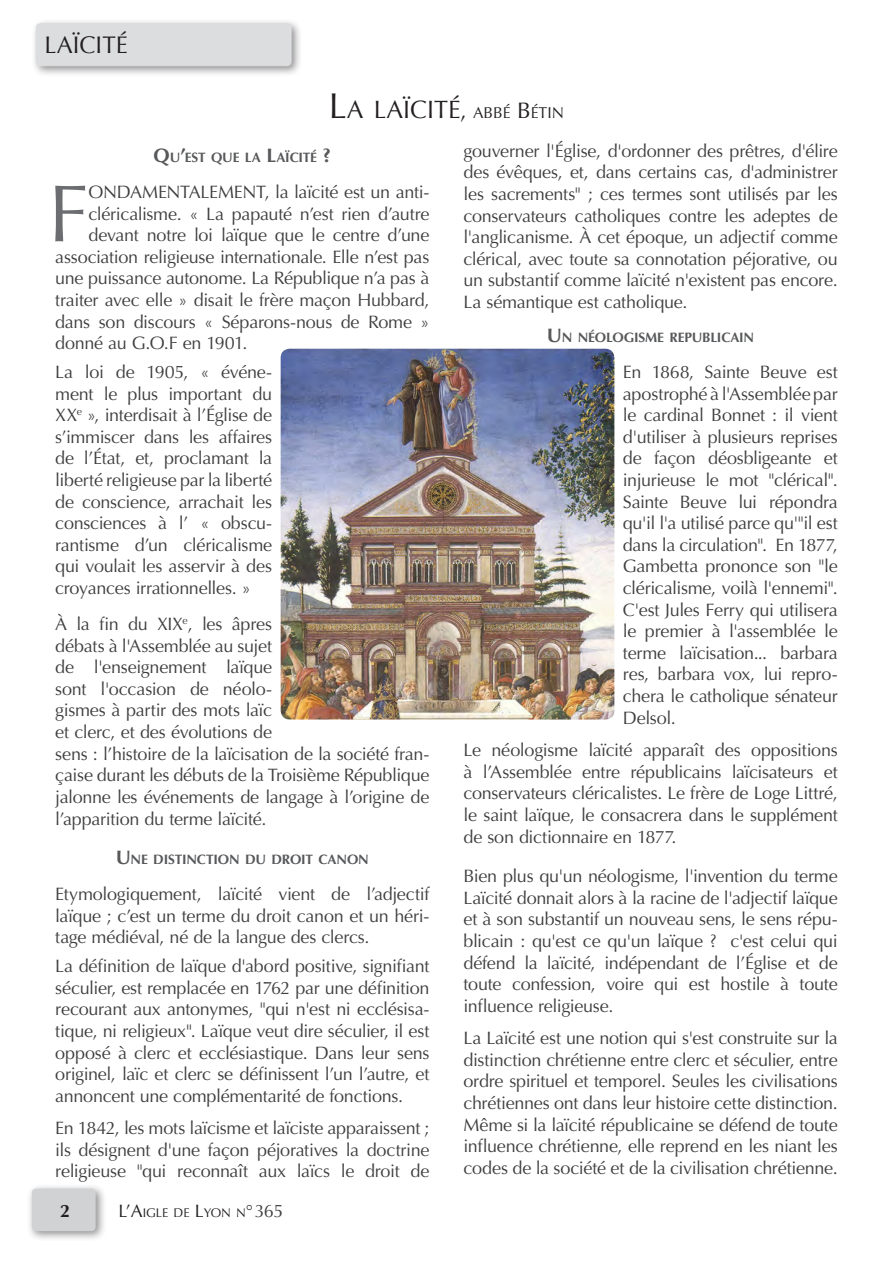
<style>
.page{position:relative;width:893px;height:1263px;background:#fff}
.page>*{position:absolute;margin:0;border:0;box-sizing:border-box;transform-origin:0 0}
.corps_lettrine{font:81px "Optima";color:#6c6d70}
.titre_des_article{font:25.2px "Optima";color:#231f20}
.entête__rectangle_gr{font:24.15px "Optima";color:#231f20}
.corps{font:18px/21.6px "Optima";letter-spacing:-.015em;color:#3e3e3f;text-align:justify}
.corps_lettrine-2{font:18px "Optima";letter-spacing:-.015em;color:#3e3e3f}
.t1{font:700 18px "Optima";color:#231f20}
.sous_titres{font:700 13.65px "Optima";letter-spacing:-.01em;color:#57585a}
.t2{font:12.6px "Optima";color:#231f20}
.s1{font-size:36px}
.s2{font-size:22.5px}
.s3{font-size:15.75px}
.s4{font-size:19.5px}
.s5{font-size:18px}
.s6{font-size:18px;color:#3e3e3f}
</style>
<div class="page">
<div style="left:27px;top:1183px;width:80px;height:59px;background:#231f20;opacity:.5"></div>
<div style="left:32px;top:1188px;width:64px;height:43px;background:#d1d2d4;border-radius:4px"></div>
<img style="left:281px;top:349px;width:333px;height:370px">
<div style="left:31px;top:18px;width:272px;height:59px;background:#231f20;opacity:.5"></div>
<div style="left:36px;top:24px;width:255px;height:42px;background:#dcdddf;border-radius:4px"></div>
<div style="left:36px;top:23px;width:255px;height:43px;border:1px solid #dcdddf;border-radius:4px"></div>
<p class="entête__rectangle_gr" style="left:45px;top:31px;width:85px">LAÏCITÉ</p>
<p class="titre_des_article" style="left:329px;top:95px;width:237px"><span class="s1">L</span>A LAÏCITÉ<span class="s2">,</span> <span class="s3">ABBÉ</span> <span class="s2">B</span> <span class="s3">ÉTIN</span></p>
<p class="sous_titres" style="left:154px;top:149px;width:179px"><span class="s4">Q</span>U<span class="s4">’</span>EST QUE LA <span class="s4">L</span>AÏCITÉ <span class="s4">?</span></p>
<p class="corps_lettrine" style="left:48px;top:167px;width:42px">F</p>
<p class="corps_lettrine-2" style="left:89px;top:181px;width:342px">ONDAMENTALEMENT, la laïcité est un anti-</p>
<p class="corps_lettrine-2" style="left:89px;top:203px;width:342px">cléricalisme. « La papauté n’est rien d’autre</p>
<p class="corps_lettrine-2" style="left:89px;top:225px;width:342px">devant notre loi laïque que le centre d’une</p>
<p class="corps_lettrine-2" style="left:55px;top:246px;width:376px">association religieuse internationale. Elle n’est pas</p>
<p class="corps_lettrine-2" style="left:55px;top:268px;width:376px">une puissance autonome. La République n’a pas à</p>
<p class="corps_lettrine-2" style="left:55px;top:289px;width:376px">traiter avec elle » disait le frère maçon Hubbard,</p>
<p class="corps_lettrine-2" style="left:55px;top:311px;width:376px">dans son discours « Séparons-nous de Rome »</p>
<p class="corps_lettrine-2" style="left:55px;top:333px;width:194px">donné au G.O.F en 1901.</p>
<p class="corps" style="left:55px;top:361px;width:218px">La loi de 1905, « événe&shy;ment le plus important du XX<sup>e</sup> », interdisait à l’Église de s’immiscer dans les affaires de l’État, et, proclamant la liberté religieuse par la liberté de conscience, arrachait les consciences à l’ « obscu&shy;rantisme d’un cléricalisme qui voulait les asservir à des croyances irrationnelles. »</p>
<p class="corps" style="left:55px;top:613px;width:376px;text-align:left">À la fin du XIX<sup>e</sup>, les âpres<br>débats à l'Assemblée au sujet<br>de l'enseignement laïque<br>sont l'occasion de néolo-<br>gismes à partir des mots laïc<br>et clerc, et des évolutions de<br>sens : l’histoire de la laïcisation de la société fran&shy;çaise durant les débuts de la Troisième République jalonne les événements de langage à l’origine de l’apparition du terme laïcité.</p>
<p class="sous_titres" style="left:116px;top:851px;width:254px"><span class="s4">U</span> NE DISTINCTION DU DROIT CANON</p>
<p class="corps" style="left:55px;top:883px;width:376px">Etymologiquement, laïcité vient de l’adjectif laïque ; c’est un terme du droit canon et un héri&shy;tage médiéval, né de la langue des clercs.</p>
<p class="corps" style="left:55px;top:955px;width:376px">La définition de laïque d'abord positive, signifiant séculier, est remplacée en 1762 par une définition recourant aux antonymes, "qui n'est ni ecclésisa&shy;tique, ni religieux". Laïque veut dire séculier, il est opposé à clerc et ecclésiastique. Dans leur sens originel, laïc et clerc se définissent l’un l’autre, et annoncent une complémentarité de fonctions.</p>
<p class="corps" style="left:55px;top:1117px;width:376px">En 1842, les mots laïcisme et laïciste apparaissent ; ils désignent d'une façon péjoratives la doctrine religieuse "qui reconnaît aux laïcs le droit de</p>
<p class="t1" style="left:60px;top:1200px;width:12px">2</p>
<p class="t2" style="left:119px;top:1205px;width:166px"><span class="s5">L’A</span>IGLE DE <span class="s5">L</span>YON N<span class="s5">°</span><span class="s6">365</span></p>
<p class="corps" style="left:463px;top:140px;width:376px">gouverner l'Église, d'ordonner des prêtres, d'élire des évêques, et, dans certains cas, d'administrer les sacrements" ; ces termes sont utilisés par les conservateurs catholiques contre les adeptes de l'anglicanisme. À cet époque, un adjectif comme clérical, avec toute sa connotation péjorative, ou un substantif comme laïcité n'existent pas encore.<br>La sémantique est catholique.</p>
<p class="sous_titres" style="left:547px;top:329px;width:209px"><span class="s4">U</span> N NÉOLOGISME REPUBLICAIN</p>
<p class="corps" style="left:623px;top:361px;width:216px">En 1868, Sainte Beuve est apostrophé à l'Assemblée par le cardinal Bonnet : il vient d'utiliser à plusieurs reprises de façon déosbligeante et injurieuse le mot "clérical".<br>Sainte Beuve lui répondra qu'il l'a utilisé parce qu'"il est dans la circulation". En 1877, Gambetta prononce son "le cléricalisme, voilà l'ennemi".<br>C'est Jules Ferry qui utilisera le premier à l'assemblée le terme laïcisation... barbara res, barbara vox, lui repro&shy;chera le catholique sénateur Delsol.</p>
<p class="corps" style="left:463px;top:739px;width:376px">Le néologisme laïcité apparaît des oppositions à l’Assemblée entre républicains laïcisateurs et conservateurs cléricalistes. Le frère de Loge Littré, le saint laïque, le consacrera dans le supplément de son dictionnaire en 1877.</p>
<p class="corps" style="left:463px;top:865px;width:376px">Bien plus qu'un néologisme, l'invention du terme Laïcité donnait alors à la racine de l'adjectif laïque et à son substantif un nouveau sens, le sens répu&shy;blicain : qu'est ce qu'un laïque ? c'est celui qui défend la laïcité, indépendant de l’Église et de toute confession, voire qui est hostile à toute influence religieuse.</p>
<p class="corps" style="left:463px;top:1027px;width:376px">La Laïcité est une notion qui s'est construite sur la distinction chrétienne entre clerc et séculier, entre ordre spirituel et temporel. Seules les civilisations chrétiennes ont dans leur histoire cette distinction.<br>Même si la laïcité républicaine se défend de toute influence chrétienne, elle reprend en les niant les codes de la société et de la civilisation chrétienne.</p>
</div>
